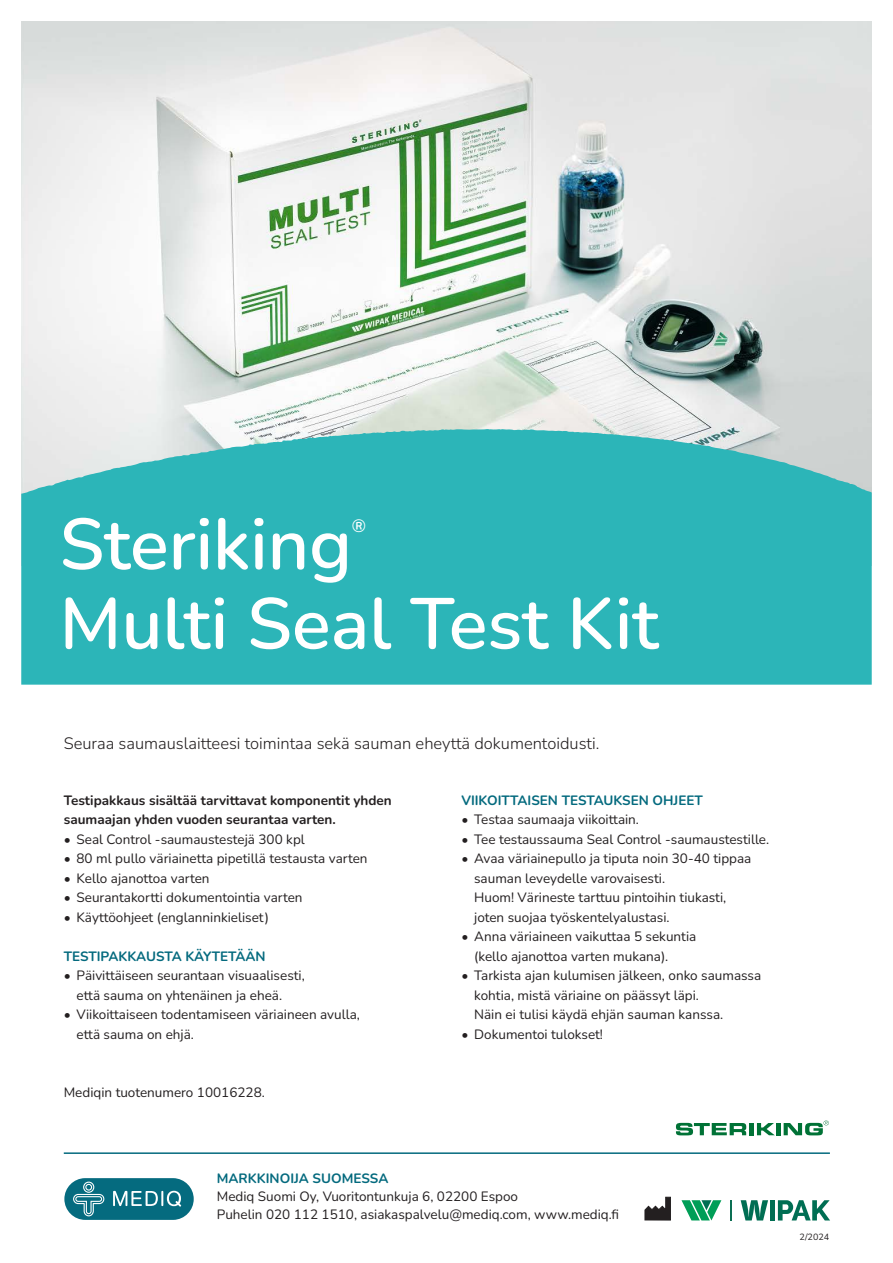
<style>
.page{position:relative;width:893px;height:1263px;background:#fff}
.page>*{position:absolute;margin:0;border:0;box-sizing:border-box;transform-origin:0 0}
.t1{font:600 72px "Nunito";color:#fff}
.t2{font:600 17.85px "Nunito";color:#fff}
.t3{font:300 16.5px "Nunito";color:#231f20}
.t4{font:13.5px/19.5px "Nunito";color:#231f20}
.t5{font:700 13.5px/19.5px "Nunito";color:#231f20}
.t6{font:700 13.5px "Nunito";color:#046a7e}
.t7{font:9px "Nunito";color:#231f20}
</style>
<div class="page">
<svg style="left:64px;top:1178px;width:130px;height:42px;background:#358797"></svg>
<hr style="left:64px;top:1152px;width:766px;height:2px;background:#046a7e">
<img style="left:21px;top:21px;width:851px;height:407px">
<svg style="left:21px;top:428px;width:851px;height:257px;background:#3ab8bb"></svg>
<svg style="left:645px;top:1197px;width:26px;height:23px"></svg>
<svg style="left:681px;top:1200px;width:40px;height:20px"></svg>
<hr style="left:730px;top:1200px;width:2px;height:20px;background:#0c6f53">
<svg style="left:741px;top:1200px;width:27px;height:20px"></svg>
<div style="left:770px;top:1200px;width:5px;height:20px;background:#006e53"></div>
<svg style="left:778px;top:1200px;width:52px;height:20px"></svg>
<hr style="left:749px;top:1123px;width:4px;height:12px;background:#007236">
<svg style="left:757px;top:1123px;width:18px;height:12px"></svg>
<hr style="left:776px;top:1123px;width:4px;height:12px;background:#007236">
<svg style="left:676px;top:1123px;width:70px;height:12px"></svg>
<svg style="left:784px;top:1120px;width:45px;height:15px"></svg>
<h1 class="t1" style="left:60px;top:494px;width:294px">Steriking</h1>
<h2 class="t2" style="left:352px;top:513px;width:16px">®</h2>
<h1 class="t1" style="left:60px;top:574px;width:601px">Multi Seal Test Kit</h1>
<p class="t3" style="left:64px;top:732px;width:537px">Seuraa saumauslaitteesi toimintaa sekä sauman eheyttä dokumentoidusti.</p>
<p class="t5" style="left:64px;top:790px;width:330px">Testipakkaus sisältää tarvittavat komponentit yhden saumaajan yhden vuoden seurantaa varten.</p>
<p class="t4" style="left:64px;top:829px;width:243px">• Seal Control -saumaustestejä 300 kpl</p>
<p class="t4" style="left:64px;top:848px;width:305px">• 80 ml pullo väriainetta pipetillä testausta varten</p>
<p class="t4" style="left:64px;top:868px;width:147px">• Kello ajanottoa varten</p>
<p class="t4" style="left:64px;top:887px;width:240px">• Seurantakortti dokumentointia varten</p>
<p class="t4" style="left:64px;top:907px;width:207px">• Käyttöohjeet (englanninkieliset)</p>
<p class="t6" style="left:64px;top:947px;width:203px">TESTIPAKKAUSTA KÄYTETÄÄN</p>
<p class="t4" style="left:77px;top:965px;width:230px;text-indent:-13px">• Päivittäiseen seurantaan visuaalisesti, että sauma on yhtenäinen ja eheä.</p>
<p class="t4" style="left:77px;top:1004px;width:285px;text-indent:-13px">• Viikoittaiseen todentamiseen väriaineen avulla, että sauma on ehjä.</p>
<p class="t4" style="left:64px;top:1082px;width:203px">Mediqin tuotenumero 10016228.</p>
<p class="t6" style="left:461px;top:791px;width:243px">VIIKOITTAISEN TESTAUKSEN OHJEET</p>
<p class="t4" style="left:461px;top:809px;width:179px">• Testaa saumaaja viikoittain.</p>
<p class="t4" style="left:461px;top:829px;width:309px">• Tee testaussauma Seal Control -saumaustestille.</p>
<p class="t4" style="left:474px;top:848px;width:279px;text-indent:-13px">• Avaa väriainepullo ja tiputa noin 30-40 tippaa sauman leveydelle varovaisesti.<br>Huom! Värineste tarttuu pintoihin tiukasti, joten suojaa työskentelyalustasi.</p>
<p class="t4" style="left:474px;top:926px;width:224px;text-indent:-13px">• Anna väriaineen vaikuttaa 5 sekuntia (kello ajanottoa varten mukana).</p>
<p class="t4" style="left:474px;top:965px;width:289px;text-indent:-13px">• Tarkista ajan kulumisen jälkeen, onko saumassa kohtia, mistä väriaine on päässyt läpi.<br>Näin ei tulisi käydä ehjän sauman kanssa.</p>
<p class="t4" style="left:461px;top:1024px;width:143px">• Dokumentoi tulokset!</p>
<p class="t6" style="left:217px;top:1169px;width:173px">MARKKINOIJA SUOMESSA</p>
<p class="t4" style="left:217px;top:1187px;width:404px;line-height:18px">Mediq Suomi Oy, Vuoritontunkuja 6, 02200 Espoo<br>Puhelin 020 112 1510, asiakaspalvelu@mediq.com, www.mediq.fi</p>
<p class="t7" style="left:800px;top:1230px;width:31px">2/2024</p>
</div>
